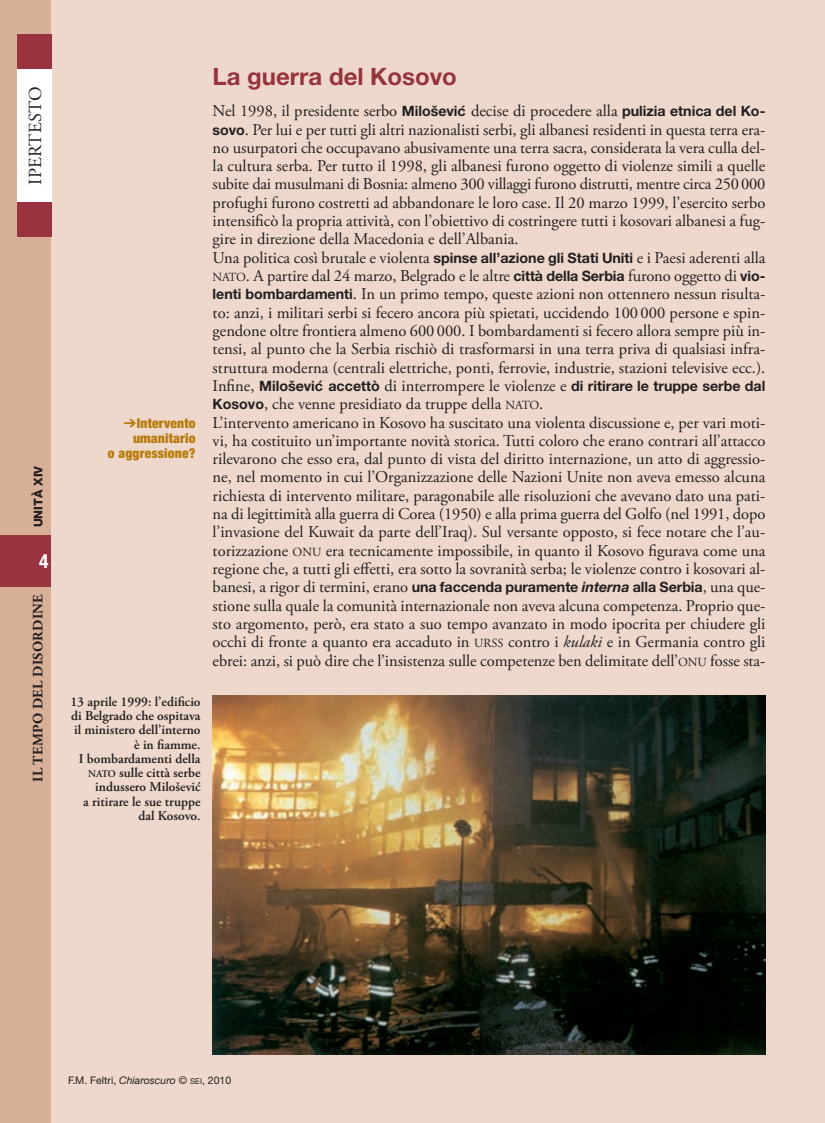
<style>
.page{position:relative;width:825px;height:1123px;background:#fff}
.page>*{position:absolute;margin:0;border:0;box-sizing:border-box;transform-origin:0 0}
.t1{font:700 24px "Helvetica Neue";color:#98333f}
.t2{font:700 condensed 19.5px "Helvetica Neue";color:#fff}
.t3{font:18.45px "Adobe Garamond Pro";letter-spacing:.015em;color:#231f20}
.t4{font:16.5px/18.3px "Adobe Garamond Pro";color:#231f20}
.t5{font:700 14.25px "Helvetica Neue";color:#231f20}
.t6{font:700 14.25px "Adobe Garamond Pro";letter-spacing:.02em;color:#231f20}
.t7{font:600 13.5px/14.2px "Adobe Garamond Pro";color:#231f20;text-align:right}
.t8{font:900 condensed 13.5px/15px "Helvetica Neue";letter-spacing:.015em;color:#b87b0b;text-align:right}
.t9{font:800 12px "Helvetica Neue";color:#231f20}
.t10{font:10.5px "Helvetica Neue";color:#231f20}
.s1{font-family:"MS Gothic";font-weight:400;font-stretch:normal}
.s2{font-size:10.2px}
.s3{font-family:"Helvetica Neue";font-weight:700;font-size:14.25px}
.s4{font-size:12.3px}
.s5{font-family:"Adobe Garamond Pro";font-weight:400;font-size:16.5px}
.s6{font-family:"Helvetica Neue";font-weight:700;font-style:italic;font-size:14.25px}
.s7{font-style:italic}
.s8{font-size:7.8px}
</style>
<div class="page">
<div style="left:51px;top:0;width:774px;height:1123px;background:#edd8cb"></div>
<div style="left:0;top:0;width:51px;height:1123px;background:#d7b097"></div>
<div style="left:17px;top:68px;width:34px;height:134px;background:#fff"></div>
<div style="left:17px;top:34px;width:34px;height:34px;background:#98333f"></div>
<div style="left:17px;top:202px;width:34px;height:34px;background:#98333f"></div>
<div style="left:0;top:536px;width:51px;height:51px;background:#98333f"></div>
<img style="left:213px;top:696px;width:552px;height:358px">
<p class="t3" style="left:28px;top:184px;width:99px;rotate:-90deg">IPErTEsTo</p>
<p class="t9" style="left:34px;top:527px;width:63px;rotate:-90deg">UNITÀ XIV</p>
<p class="t2" style="left:39px;top:554px;width:11px">4</p>
<p class="t6" style="left:32px;top:781px;width:189px;rotate:-90deg">IL TEMPO DEL DISORDINE</p>
<p class="t8" style="left:108px;top:416px;width:89px"><span class="s1">➔</span>Intervento umanitario<br>o aggressione?</p>
<p class="t7" style="left:70px;top:695px;width:132px">13 aprile 1999: l’edificio di Belgrado che ospitava il ministero dell’interno è in fiamme.<br>I bombardamenti della<br><span class="s2">NatO</span> sulle città serbe indussero Milošević<br>a ritirare le sue truppe dal Kosovo.</p>
<h1 class="t1" style="left:213px;top:68px;width:246px">La guerra del Kosovo</h1>
<p class="t4" style="left:213px;top:103px;width:554px">Nel 1998, il presidente serbo <span class="s3">Miloševic´</span> decise di procedere alla <span class="s3">pulizia etnica del Ko&shy;sovo</span>. Per lui e per tutti gli altri nazionalisti serbi, gli albanesi residenti in questa terra era&shy;no usurpatori che occupavano abusivamente una terra sacra, considerata la vera culla del&shy;la cultura serba. Per tutto il 1998, gli albanesi furono oggetto di violenze simili a quelle subite dai musulmani di Bosnia: almeno 300 villaggi furono distrutti, mentre circa 250 000 profughi furono costretti ad abbandonare le loro case. Il 20 marzo 1999, l’esercito serbo intensificò la propria attività, con l’obiettivo di costringere tutti i kosovari albanesi a fug&shy;gire in direzione della Macedonia e dell’Albania.<br>una politica così brutale e violenta <span class="s3">spinse all’azione gli Stati Uniti</span> e i Paesi aderenti alla <span class="s4">NATo</span>. A partire dal 24 marzo, Belgrado e le altre <span class="s3">città della Serbia</span> furono oggetto di <span class="s3">vio&shy;lenti bombardamenti</span>. In un primo tempo, queste azioni non ottennero nessun risulta&shy;to: anzi, i militari serbi si fecero ancora più spietati, uccidendo 100 000 persone e spin&shy;gendone oltre frontiera almeno 600 000. I bombardamenti si fecero allora sempre più in&shy;tensi, al punto che la serbia rischiò di trasformarsi in una terra priva di qualsiasi infra&shy;struttura moderna (centrali elettriche, ponti, ferrovie, industrie, stazioni televisive ecc.).</p>
<p class="t5" style="left:213px;top:381px;width:554px"><span class="s5">Infine,</span> Miloševic´ accettò <span class="s5">di interrompere le violenze e</span> di ritirare le truppe serbe dal</p>
<p class="t4" style="left:213px;top:396px;width:554px"><span class="s3">Kosovo</span>, che venne presidiato da truppe della <span class="s4">NATo</span>.<br>L’intervento americano in Kosovo ha suscitato una violenta discussione e, per vari moti&shy;vi, ha costituito un’importante novità storica. Tutti coloro che erano contrari all’attacco rilevarono che esso era, dal punto di vista del diritto internazione, un atto di aggressio&shy;ne, nel momento in cui l’organizzazione delle Nazioni unite non aveva emesso alcuna richiesta di intervento militare, paragonabile alle risoluzioni che avevano dato una pati&shy;na di legittimità alla guerra di Corea (1950) e alla prima guerra del Golfo (nel 1991, dopo l’invasione del Kuwait da parte dell’Iraq). sul versante opposto, si fece notare che l’au&shy;torizzazione <span class="s4">oNu</span> era tecnicamente impossibile, in quanto il Kosovo figurava come una regione che, a tutti gli effetti, era sotto la sovranità serba; le violenze contro i kosovari al&shy;banesi, a rigor di termini, erano <span class="s3">una faccenda puramente</span> <span class="s6">interna</span> <span class="s3">alla Serbia</span>, una que&shy;stione sulla quale la comunità internazionale non aveva alcuna competenza. Proprio que&shy;sto argomento, però, era stato a suo tempo avanzato in modo ipocrita per chiudere gli occhi di fronte a quanto era accaduto in <span class="s4">urss</span> contro i <span class="s7">kulaki</span> e in Germania contro gli ebrei: anzi, si può dire che l’insistenza sulle competenze ben delimitate dell’<span class="s4">oNu</span> fosse sta-</p>
<p class="t10" style="left:68px;top:1076px;width:165px">F.M. Feltri, <span class="s7">Chiaroscuro</span> © <span class="s8">SEI</span>, 2010</p>
</div>
